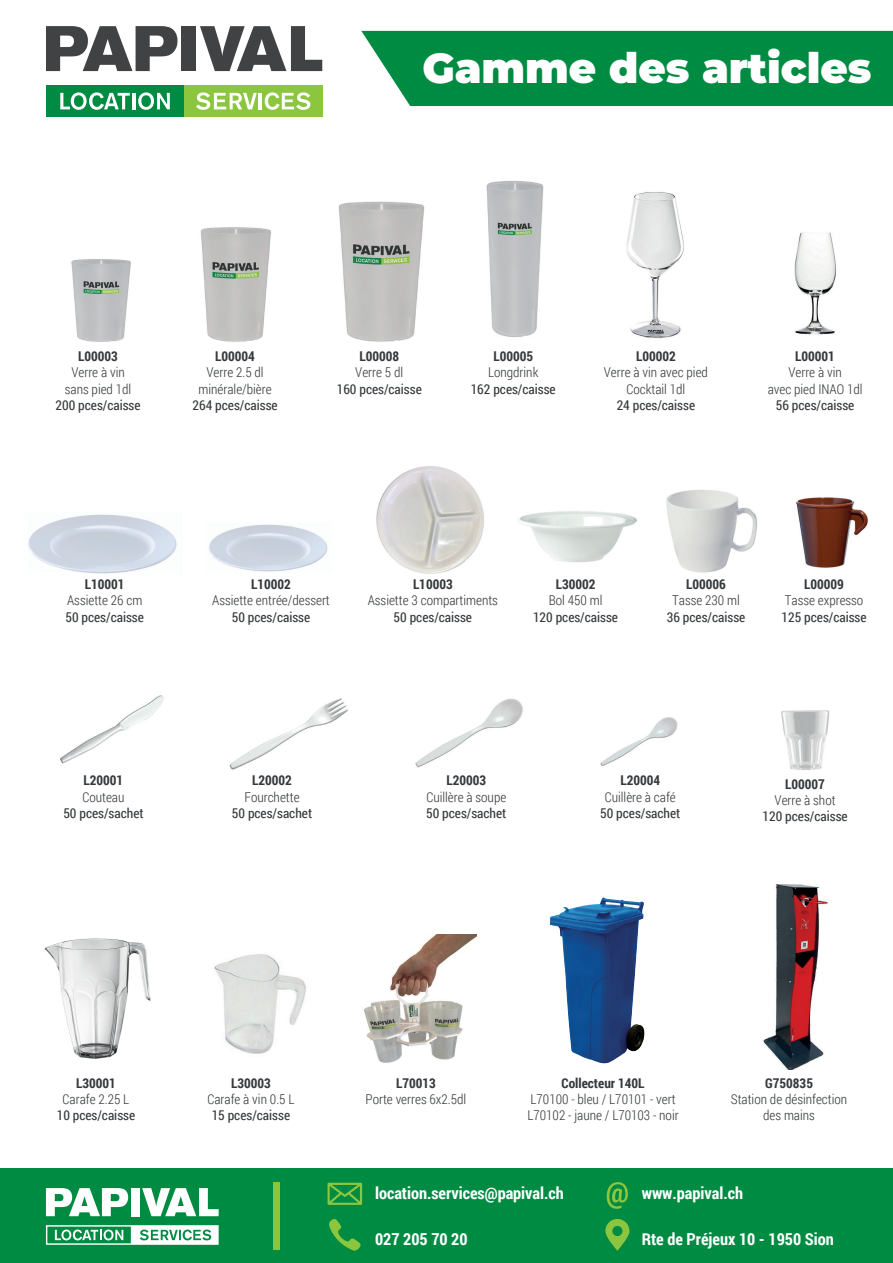
<style>
.page{position:relative;width:893px;height:1263px;background:#fff}
.page>*{position:absolute;margin:0;border:0;box-sizing:border-box;transform-origin:0 0}
.t1{font:900 42px "Montserrat";color:#fff}
.t2{font:700 16.5px "Roboto Condensed";color:#fff}
.t3{font:300 13.5px/16.2px "Roboto Condensed";color:#35393b;text-align:center}
.t4{font:13.5px "Roboto Condensed";color:#35393b}
.t5{font:700 13.5px "Roboto Condensed";color:#35393b}
</style>
<div class="page">
<div style="left:0;top:1169px;width:893px;height:94px;background:#008b43"></div>
<div style="left:273px;top:1182px;width:7px;height:68px;background:#8bc63e"></div>
<svg style="left:327px;top:1183px;width:35px;height:22px"></svg>
<svg style="left:329px;top:1219px;width:32px;height:32px"></svg>
<svg style="left:605px;top:1219px;width:24px;height:32px"></svg>
<svg style="left:606px;top:1182px;width:22px;height:27px"></svg>
<svg style="left:46px;top:1188px;width:82px;height:28px"></svg>
<div style="left:131px;top:1188px;width:9px;height:28px;background:#fff"></div>
<svg style="left:142px;top:1188px;width:77px;height:28px"></svg>
<svg style="left:46px;top:1225px;width:173px;height:20px"></svg>
<svg style="left:46px;top:26px;width:131px;height:45px"></svg>
<div style="left:182px;top:26px;width:14px;height:45px;background:#414243"></div>
<svg style="left:200px;top:26px;width:122px;height:45px"></svg>
<div style="left:46px;top:85px;width:138px;height:32px;background:#008b43"></div>
<svg style="left:60px;top:92px;width:70px;height:18px"></svg>
<hr style="left:132px;top:93px;width:3px;height:16px;background:#fff">
<svg style="left:138px;top:92px;width:32px;height:18px"></svg>
<div style="left:184px;top:85px;width:138px;height:32px;background:#8bc63e"></div>
<svg style="left:196px;top:92px;width:61px;height:18px"></svg>
<hr style="left:259px;top:93px;width:3px;height:16px;background:#fff">
<svg style="left:265px;top:92px;width:45px;height:18px"></svg>
<div style="left:361px;top:31px;width:532px;height:75px;background:#008b43"></div>
<img style="left:794px;top:232px;width:42px;height:103px">
<img style="left:71px;top:259px;width:60px;height:83px">
<img style="left:200px;top:227px;width:71px;height:115px">
<img style="left:486px;top:181px;width:58px;height:156px">
<img style="left:666px;top:490px;width:91px;height:83px">
<img style="left:28px;top:514px;width:149px;height:60px">
<img style="left:209px;top:524px;width:119px;height:48px">
<img style="left:376px;top:466px;width:108px;height:108px">
<img style="left:60px;top:695px;width:104px;height:69px">
<img style="left:229px;top:698px;width:120px;height:72px">
<img style="left:415px;top:699px;width:108px;height:69px">
<img style="left:600px;top:717px;width:78px;height:49px">
<img style="left:44px;top:938px;width:107px;height:121px">
<img style="left:518px;top:511px;width:119px;height:51px">
<img style="left:214px;top:954px;width:92px;height:100px">
<img style="left:338px;top:201px;width:87px;height:141px">
<img style="left:781px;top:710px;width:49px;height:60px">
<img style="left:626px;top:192px;width:58px;height:147px">
<img style="left:796px;top:497px;width:72px;height:71px">
<img style="left:363px;top:934px;width:113px;height:129px">
<img style="left:550px;top:897px;width:95px;height:166px">
<img style="left:763px;top:884px;width:65px;height:186px">
<h1 class="t1" style="left:423px;top:36px;width:450px">Gamme des articles</h1>
<p class="t5" style="left:78px;top:347px;width:41px">L00003</p>
<p class="t3" style="left:65px;top:364px;width:68px">Verre à vin sans pied 1dl</p>
<p class="t4" style="left:56px;top:396px;width:87px">200 pces/caisse</p>
<p class="t5" style="left:215px;top:347px;width:41px">L00004</p>
<p class="t3" style="left:198px;top:364px;width:75px">Verre 2.5 dl minérale/bière</p>
<p class="t4" style="left:193px;top:396px;width:87px">264 pces/caisse</p>
<p class="t5" style="left:359px;top:347px;width:41px">L00008</p>
<p class="t3" style="left:355px;top:364px;width:49px">Verre 5 dl</p>
<p class="t4" style="left:337px;top:379px;width:87px">160 pces/caisse</p>
<p class="t5" style="left:493px;top:347px;width:41px">L00005</p>
<p class="t3" style="left:488px;top:364px;width:52px">Longdrink</p>
<p class="t4" style="left:471px;top:379px;width:87px">162 pces/caisse</p>
<p class="t5" style="left:636px;top:347px;width:41px">L00002</p>
<p class="t3" style="left:604px;top:364px;width:106px">Verre à vin avec pied<br>Cocktail 1dl</p>
<p class="t4" style="left:617px;top:396px;width:80px">24 pces/caisse</p>
<p class="t5" style="left:795px;top:347px;width:41px">L00001</p>
<p class="t3" style="left:768px;top:364px;width:96px">Verre à vin<br>avec pied INAO 1dl</p>
<p class="t4" style="left:776px;top:396px;width:80px">56 pces/caisse</p>
<p class="t5" style="left:85px;top:575px;width:41px">L10001</p>
<p class="t3" style="left:67px;top:592px;width:77px">Assiette 26 cm</p>
<p class="t4" style="left:65px;top:607px;width:80px">50 pces/caisse</p>
<p class="t5" style="left:84px;top:771px;width:41px">L20001</p>
<p class="t3" style="left:82px;top:788px;width:44px">Couteau</p>
<p class="t4" style="left:63px;top:804px;width:82px">50 pces/sachet</p>
<p class="t5" style="left:251px;top:575px;width:41px">L10002</p>
<p class="t3" style="left:212px;top:592px;width:119px">Assiette entrée/dessert</p>
<p class="t4" style="left:232px;top:607px;width:80px">50 pces/caisse</p>
<p class="t5" style="left:413px;top:575px;width:41px">L10003</p>
<p class="t3" style="left:368px;top:592px;width:132px">Assiette 3 compartiments</p>
<p class="t4" style="left:394px;top:607px;width:80px">50 pces/caisse</p>
<p class="t5" style="left:556px;top:575px;width:41px">L30002</p>
<p class="t3" style="left:549px;top:592px;width:55px">Bol 450 ml</p>
<p class="t4" style="left:533px;top:607px;width:87px">120 pces/caisse</p>
<p class="t5" style="left:686px;top:575px;width:41px">L00006</p>
<p class="t3" style="left:672px;top:592px;width:69px">Tasse 230 ml</p>
<p class="t4" style="left:667px;top:607px;width:80px">36 pces/caisse</p>
<p class="t5" style="left:804px;top:575px;width:41px">L00009</p>
<p class="t3" style="left:785px;top:592px;width:80px">Tasse expresso</p>
<p class="t4" style="left:782px;top:607px;width:87px">125 pces/caisse</p>
<p class="t5" style="left:252px;top:771px;width:41px">L20002</p>
<p class="t3" style="left:244px;top:788px;width:57px">Fourchette</p>
<p class="t4" style="left:232px;top:804px;width:82px">50 pces/sachet</p>
<p class="t5" style="left:446px;top:771px;width:41px">L20003</p>
<p class="t3" style="left:426px;top:788px;width:81px">Cuillère à soupe</p>
<p class="t4" style="left:426px;top:804px;width:82px">50 pces/sachet</p>
<p class="t5" style="left:620px;top:771px;width:41px">L20004</p>
<p class="t3" style="left:605px;top:788px;width:73px">Cuillère à café</p>
<p class="t4" style="left:600px;top:804px;width:82px">50 pces/sachet</p>
<p class="t5" style="left:785px;top:774px;width:41px">L00007</p>
<p class="t3" style="left:775px;top:791px;width:62px">Verre à shot</p>
<p class="t4" style="left:763px;top:807px;width:87px">120 pces/caisse</p>
<p class="t5" style="left:76px;top:1073px;width:41px">L30001</p>
<p class="t3" style="left:63px;top:1090px;width:68px">Carafe 2.25 L</p>
<p class="t4" style="left:57px;top:1106px;width:80px">10 pces/caisse</p>
<p class="t5" style="left:231px;top:1073px;width:41px">L30003</p>
<p class="t3" style="left:207px;top:1090px;width:89px">Carafe à vin 0.5 L</p>
<p class="t4" style="left:212px;top:1106px;width:80px">15 pces/caisse</p>
<p class="t5" style="left:396px;top:1073px;width:41px">L70013</p>
<p class="t3" style="left:366px;top:1090px;width:102px">Porte verres 6x2.5dl</p>
<p class="t5" style="left:562px;top:1073px;width:84px">Collecteur 140L</p>
<p class="t3" style="left:527px;top:1090px;width:153px;text-align:left">L70100 - bleu / L70101 - vert<br>L70102 - jaune / L70103 - noir</p>
<p class="t5" style="left:765px;top:1073px;width:49px">G750835</p>
<p class="t3" style="left:731px;top:1090px;width:118px">Station de désinfection des mains</p>
<p class="t2" style="left:375px;top:1181px;width:190px">location.services@papival.ch</p>
<p class="t2" style="left:375px;top:1227px;width:94px">027 205 70 20</p>
<p class="t2" style="left:642px;top:1181px;width:103px">www.papival.ch</p>
<p class="t2" style="left:642px;top:1227px;width:194px">Rte de Préjeux 10 - 1950 Sion</p>
</div>
